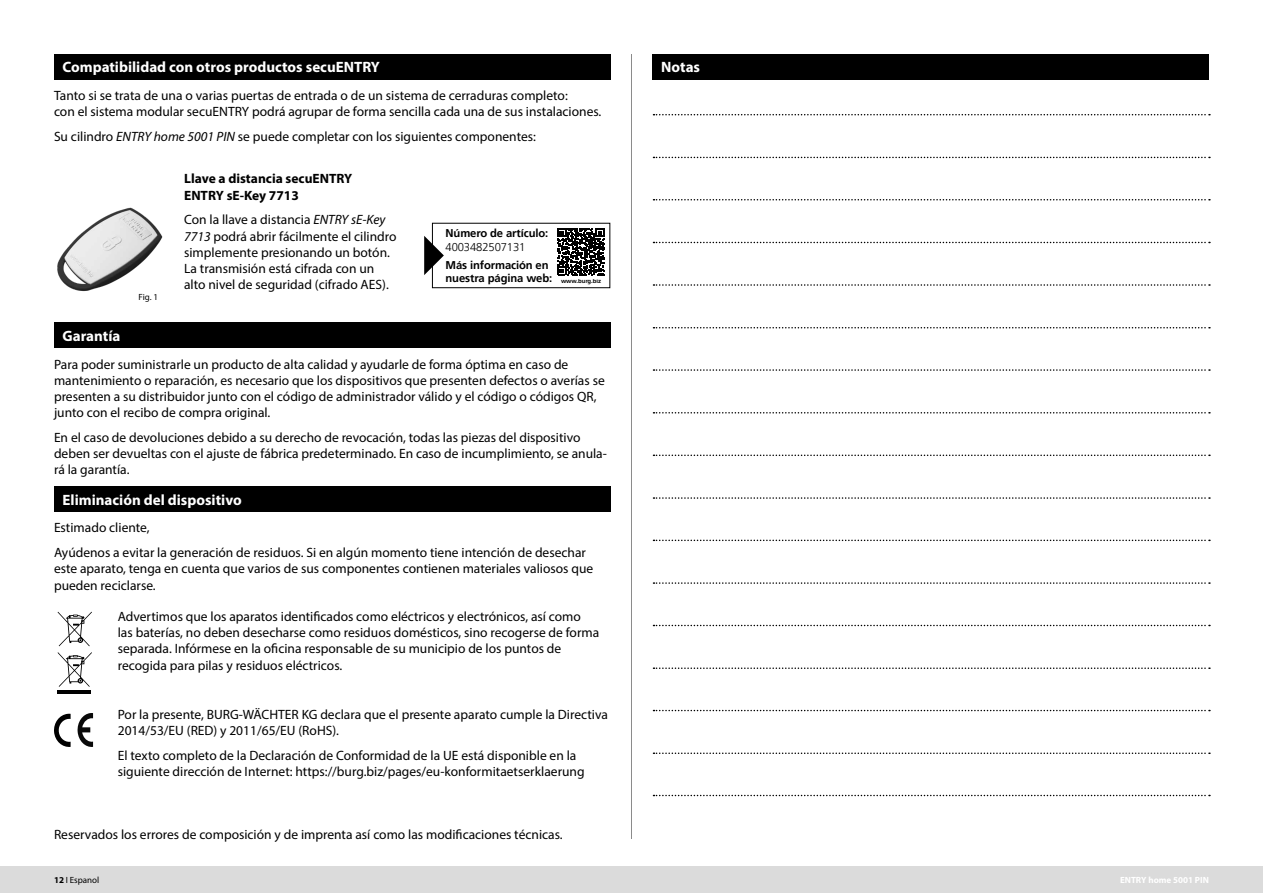
<style>
.page{position:relative;width:1263px;height:893px;background:#fff}
.page>*{position:absolute;margin:0;border:0;box-sizing:border-box;transform-origin:0 0}
.t1{font:700 15px "Myriad Pro";color:#fff}
.t2{font:13.5px/16.2px "Myriad Pro";color:#000}
.t3{font:700 13.5px/16.2px "Myriad Pro";color:#000}
.t4{font:700 11.25px/13.5px "Frutiger LT Pro";letter-spacing:-.01em;color:#000}
.t5{font:300 11.25px "Frutiger LT Pro";letter-spacing:-.01em;color:#000}
.t6{font:700 9px "Myriad Pro";color:#fff}
.t7{font:9px "Myriad Pro";color:#000}
.s1{font-style:italic}
.s2{font-weight:700}
</style>
<div class="page">
<div style="left:0;top:866px;width:1263px;height:27px;background:#dbdbdb"></div>
<hr style="left:631px;top:54px;width:1px;height:785px;background:#8b8b8b">
<div style="left:54px;top:54px;width:556px;height:26px;background:#000"></div>
<div style="left:432px;top:223px;width:178px;height:65px;border:1px solid #000"></div>
<svg style="left:557px;top:228px;width:48px;height:47px"></svg>
<svg style="left:424px;top:236px;width:20px;height:39px"></svg>
<img style="left:57px;top:207px;width:106px;height:85px">
<svg style="left:58px;top:612px;width:34px;height:34px"></svg>
<hr style="left:58px;top:690px;width:33px;height:4px;background:#000">
<svg style="left:58px;top:652px;width:34px;height:35px"></svg>
<svg style="left:77px;top:713px;width:16px;height:34px"></svg>
<svg style="left:54px;top:714px;width:17px;height:33px"></svg>
<div style="left:54px;top:322px;width:556px;height:26px;background:#000"></div>
<div style="left:54px;top:486px;width:556px;height:26px;background:#000"></div>
<div style="left:653px;top:54px;width:556px;height:26px;background:#000"></div>
<svg style="left:653px;top:114px;width:557px;height:1px"></svg>
<svg style="left:653px;top:284px;width:557px;height:2px"></svg>
<svg style="left:653px;top:455px;width:557px;height:1px"></svg>
<svg style="left:653px;top:625px;width:557px;height:1px"></svg>
<svg style="left:653px;top:199px;width:557px;height:1px"></svg>
<svg style="left:653px;top:369px;width:557px;height:2px"></svg>
<svg style="left:653px;top:540px;width:557px;height:1px"></svg>
<svg style="left:653px;top:710px;width:557px;height:1px"></svg>
<svg style="left:653px;top:795px;width:557px;height:1px"></svg>
<svg style="left:653px;top:157px;width:557px;height:1px"></svg>
<svg style="left:653px;top:327px;width:557px;height:1px"></svg>
<svg style="left:653px;top:497px;width:557px;height:2px"></svg>
<svg style="left:653px;top:667px;width:557px;height:2px"></svg>
<svg style="left:653px;top:242px;width:557px;height:1px"></svg>
<svg style="left:653px;top:412px;width:557px;height:2px"></svg>
<svg style="left:653px;top:582px;width:557px;height:2px"></svg>
<svg style="left:653px;top:752px;width:557px;height:2px"></svg>
<p class="t1" style="left:63px;top:58px;width:319px">Compatibilidad con otros productos secuENTRY</p>
<p class="t2" style="left:54px;top:87px;width:549px">Tanto si se trata de una o varias puertas de entrada o de un sistema de cerraduras completo:<br>con el sistema modular secuENTRY podrá agrupar de forma sencilla cada una de sus instalaciones.</p>
<p class="t2" style="left:54px;top:128px;width:483px">Su cilindro <span class="s1">ENTRY home 5001 PIN</span> se puede completar con los siguientes componentes:</p>
<p class="t3" style="left:184px;top:170px;width:170px">Llave a distancia secuENTRY<br>ENTRY sE-Key 7713</p>
<p class="t2" style="left:184px;top:211px;width:214px">Con la llave a distancia <span class="s1">ENTRY sE-Key 7713</span> podrá abrir fácilmente el cilindro simplemente presionando un botón.<br>La transmisión está cifrada con un alto nivel de seguridad (cifrado AES).</p>
<p class="t4" style="left:446px;top:227px;width:104px">Número de artículo:</p>
<p class="t5" style="left:446px;top:240px;width:81px">4003482507131</p>
<p class="t4" style="left:446px;top:258px;width:157px">Más información en<br>nuestra página web: <sub>www.burg.biz</sub></p>
<p class="t7" style="left:139px;top:291px;width:21px">Fig. 1</p>
<p class="t1" style="left:63px;top:326px;width:59px">Garantía</p>
<p class="t2" style="left:54px;top:356px;width:552px">Para poder suministrarle un producto de alta calidad y ayudarle de forma óptima en caso de mantenimiento o reparación, es necesario que los dispositivos que presenten defectos o averías se presenten a su distribuidor junto con el código de administrador válido y el código o códigos QR, junto con el recibo de compra original.</p>
<p class="t2" style="left:54px;top:429px;width:554px">En el caso de devoluciones debido a su derecho de revocación, todas las piezas del dispositivo deben ser devueltas con el ajuste de fábrica predeterminado. En caso de incumplimiento, se anula&shy;rá la garantía.</p>
<p class="t1" style="left:63px;top:490px;width:181px">Eliminación del dispositivo</p>
<p class="t2" style="left:54px;top:515px;width:533px;line-height:24.8px">Estimado cliente,<br>Ayúdenos a evitar la generación de residuos. Si en algún momento tiene intención de desechar</p>
<p class="t2" style="left:54px;top:560px;width:541px">este aparato, tenga en cuenta que varios de sus componentes contienen materiales valiosos que pueden reciclarse.</p>
<p class="t2" style="left:118px;top:608px;width:483px">Advertimos que los aparatos identificados como eléctricos y electrónicos, así como las baterías, no deben desecharse como residuos domésticos, sino recogerse de forma separada. Infórmese en la oficina responsable de su municipio de los puntos de recogida para pilas y residuos eléctricos.</p>
<p class="t2" style="left:118px;top:706px;width:492px">Por la presente, BURG-WÄCHTER KG declara que el presente aparato cumple la Directiva<br>2014/53/EU (RED) y 2011/65/EU (RoHS).</p>
<p class="t2" style="left:118px;top:747px;width:468px">El texto completo de la Declaración de Conformidad de la UE está disponible en la siguiente dirección de Internet: https://burg.biz/pages/eu-konformitaetserklaerung</p>
<p class="t2" style="left:54px;top:826px;width:510px">Reservados los errores de composición y de imprenta así como las modificaciones técnicas.</p>
<p class="t1" style="left:661px;top:58px;width:40px">Notas</p>
<p class="t7" style="left:54px;top:874px;width:47px"><span class="s2">12</span> I Espanol</p>
<p class="t6" style="left:1120px;top:874px;width:90px">ENTRY home 5001 PIN</p>
</div>
